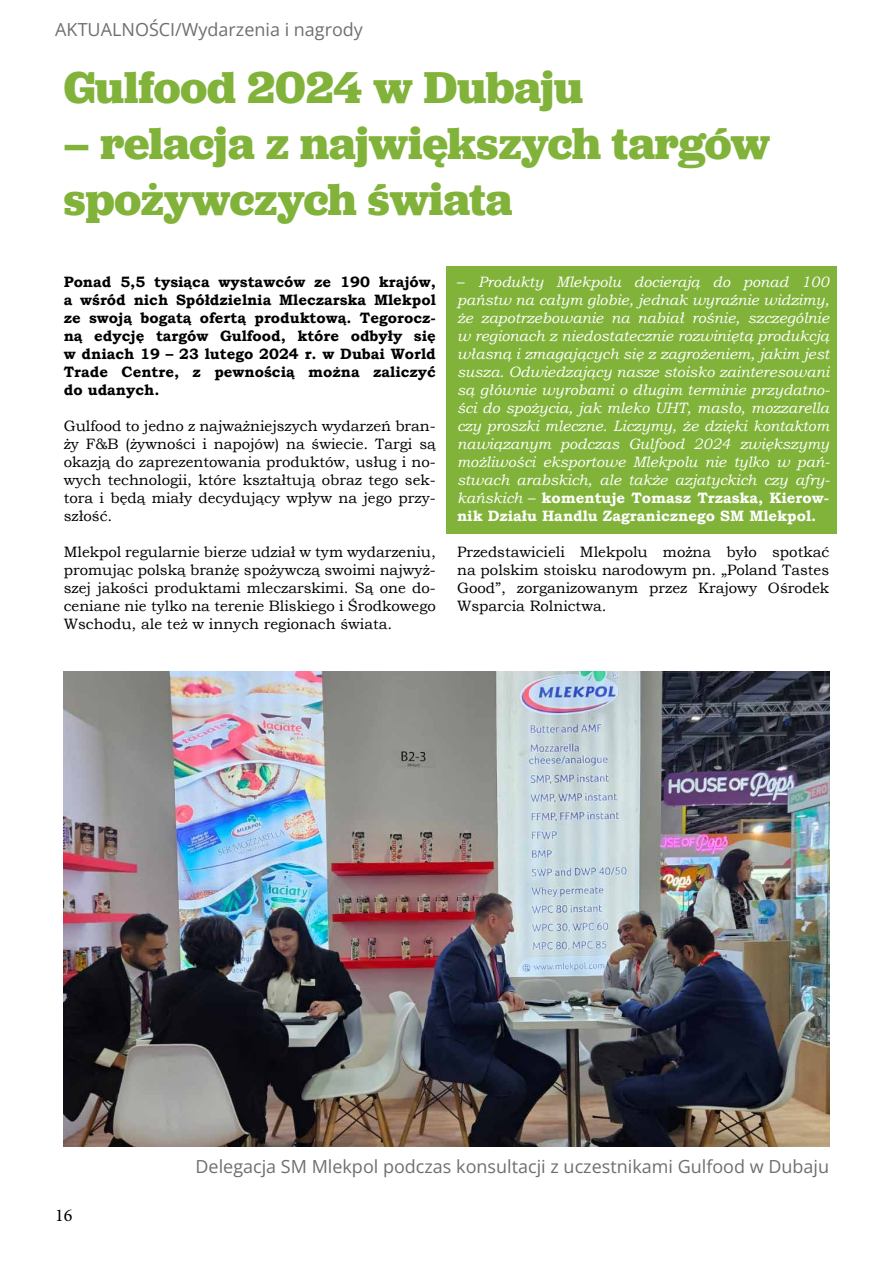
<style>
.page{position:relative;width:893px;height:1263px;background:#fff}
.page>*{position:absolute;margin:0;border:0;box-sizing:border-box;transform-origin:0 0}
.t1{font:700 46.5px/55.8px "Jubilat";letter-spacing:-.005em;color:#81b33a}
.t2{font:18px "Open Sans";color:#706f6f}
.t3{font:18px "Minion Pro";color:#000}
.t4{font:italic 15px/18px "Bookman Old Style";color:#fff;text-align:justify}
.t5{font:15px/18px "Bookman Old Style";color:#000;text-align:justify}
.t6{font:700 15px/18px "Bookman Old Style";color:#000;text-align:justify}
.s1{font-style:normal}
.s2{font-weight:700;font-style:normal}
</style>
<div class="page">
<div style="left:446px;top:266px;width:391px;height:268px;background:#81b33a"></div>
<img style="left:64px;top:672px;width:765px;height:474px">
<p class="t2" style="left:55px;top:17px;width:309px">AKTUALNOŚCI/Wydarzenia i nagrody</p>
<h1 class="t1" style="left:64px;top:59px;width:521px">Gulfood 2024 w Dubaju</h1>
<h1 class="t1" style="left:64px;top:115px;width:708px">– relacja z największych targów spożywczych świata</h1>
<p class="t6" style="left:64px;top:273px;width:374px">Ponad 5,5 tysiąca wystawców ze 190 krajów, a wśród nich Spółdzielnia Mleczarska Mlekpol ze swoją bogatą ofertą produktową. Tegorocz&shy;ną edycję targów Gulfood, które odbyły się w dniach 19 – 23 lutego 2024 r. w Dubai World Trade Centre, z pewnością można zaliczyć do udanych.</p>
<p class="t5" style="left:64px;top:417px;width:374px">Gulfood to jedno z najważniejszych wydarzeń bran&shy;ży F&amp;B (żywności i napojów) na świecie. Targi są okazją do zaprezentowania produktów, usług i no&shy;wych technologii, które kształtują obraz tego sek&shy;tora i będą miały decydujący wpływ na jego przy&shy;szłość.</p>
<p class="t5" style="left:64px;top:543px;width:374px">Mlekpol regularnie bierze udział w tym wydarzeniu, promując polską branżę spożywczą swoimi najwyż&shy;szej jakości produktami mleczarskimi. Są one do&shy;ceniane nie tylko na terenie Bliskiego i Środkowego Wschodu, ale też w innych regionach świata.</p>
<p class="t4" style="left:457px;top:273px;width:374px"><span class="s1">–</span> Produkty Mlekpolu docierają do ponad 100 państw na całym globie, jednak wyraźnie widzimy, że zapotrzebowanie na nabiał rośnie, szczególnie w regionach z niedostatecznie rozwiniętą produkcją własną i zmagających się z zagrożeniem, jakim jest susza. Odwiedzający nasze stoisko zainteresowani są głównie wyrobami o długim terminie przydatno&shy;ści do spożycia, jak mleko UHT, masło, mozzarella czy proszki mleczne. Liczymy, że dzięki kontaktom nawiązanym podczas Gulfood 2024 zwiększymy możliwości eksportowe Mlekpolu nie tylko w pań&shy;stwach arabskich, ale także azjatyckich czy afry&shy;kańskich <span class="s1">–</span> <span class="s2">komentuje Tomasz Trzaska, Kierow&shy;nik Działu Handlu Zagranicznego SM Mlekpol.</span></p>
<p class="t5" style="left:457px;top:543px;width:374px">Przedstawicieli Mlekpolu można było spotkać na polskim stoisku narodowym pn. „Poland Tastes Good”, zorganizowanym przez Krajowy Ośrodek Wsparcia Rolnictwa.</p>
<p class="t3" style="left:55px;top:1203px;width:19px">16</p>
<p class="t2" style="left:196px;top:1154px;width:635px">Delegacja SM Mlekpol podczas konsultacji z uczestnikami Gulfood w Dubaju</p>
</div>
